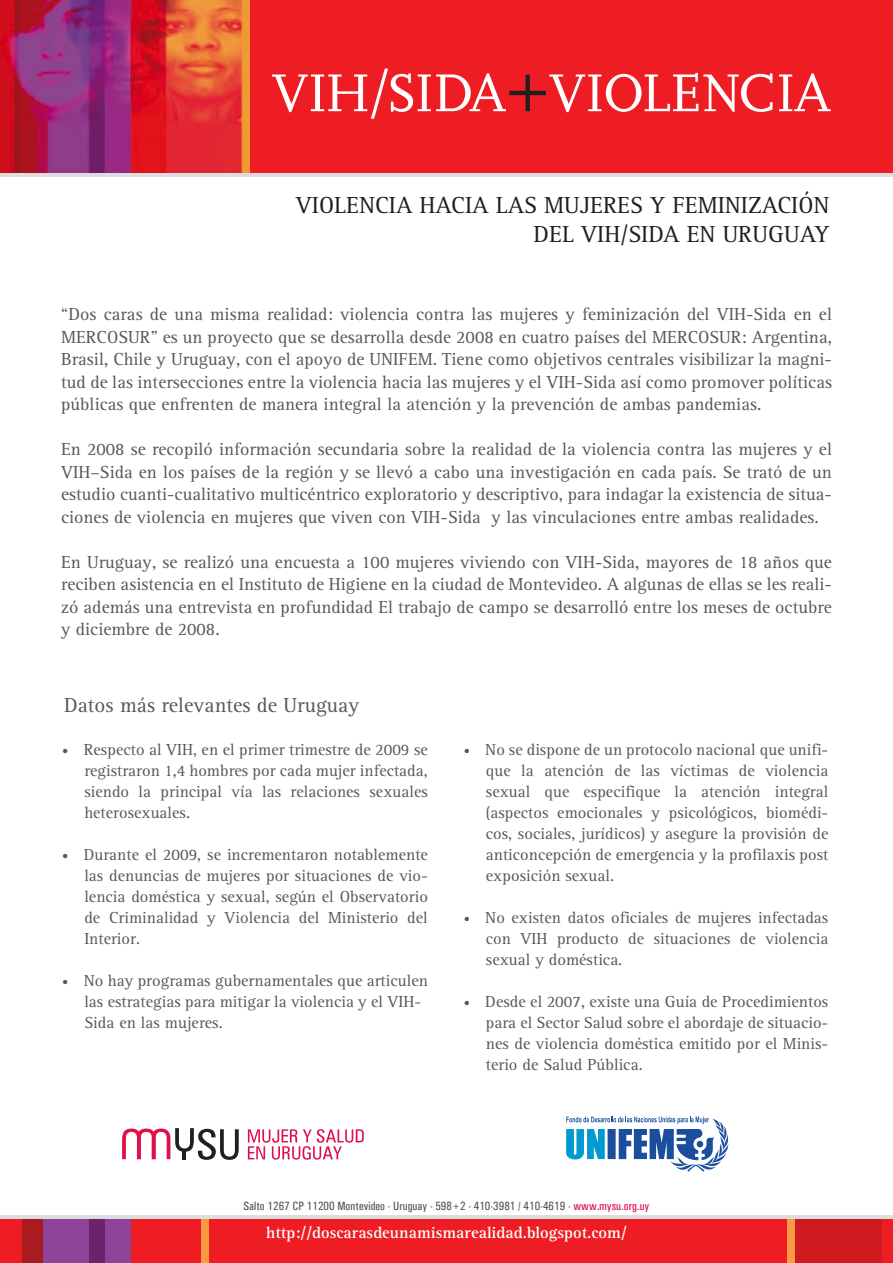
<style>
.page{position:relative;width:893px;height:1263px;background:#fff}
.page>*{position:absolute;margin:0;border:0;box-sizing:border-box;transform-origin:0 0}
.t1{font:24px/28.8px "Rotis Serif";color:#231f20;text-align:right}
.t2{font:21px "Rotis Serif";color:#57585a}
.t3{font:18px/22.5px "Rotis Serif";color:#57585a;text-align:justify}
.t4{font:16.5px/21px "Rotis Serif";color:#57585a;text-align:justify}
.t5{font:700 16.5px "Rotis Serif";color:#fff}
.t6{font:12px "Univers Condensed";color:#57585a}
.s1{font-size:12px}
.s2{color:#e0104b}
</style>
<div class="page">
<div style="left:0;top:1215px;width:893px;height:5px;background:#dcdddf"></div>
<hr style="left:0;top:173px;width:893px;height:4px;background:#dcdddf">
<div style="left:0;top:1219px;width:893px;height:44px;background:#ee1d23"></div>
<div style="left:0;top:0;width:893px;height:172px;background:#ee1d23"></div>
<svg style="left:122px;top:1128px;width:117px;height:32px"></svg>
<svg style="left:248px;top:1129px;width:116px;height:31px"></svg>
<svg style="left:272px;top:69px;width:501px;height:50px"></svg>
<svg style="left:779px;top:73px;width:52px;height:38px"></svg>
<svg style="left:566px;top:1117px;width:163px;height:55px"></svg>
<div style="left:22px;top:1219px;width:88px;height:44px;background:#a81c20"></div>
<div style="left:794px;top:1219px;width:88px;height:44px;background:#cf1a20"></div>
<div style="left:43px;top:1219px;width:88px;height:44px;background:#8d4499"></div>
<div style="left:201px;top:1219px;width:8px;height:44px;background:#f79a42"></div>
<div style="left:787px;top:1219px;width:8px;height:44px;background:#f79a42"></div>
<div style="left:89px;top:1219px;width:16px;height:44px;background:#6c236e"></div>
<img style="left:0;top:0;width:250px;height:172px">
<h1 class="t1" style="left:296px;top:192px;width:535px">VIOLENCIA HACIA LAS MUJERES Y FEMINIZACIÓN<br>DEL VIH/SIDA EN URUGUAY</h1>
<p class="t3" style="left:61px;top:303px;width:772px">“Dos caras de una misma realidad: violencia contra las mujeres y feminización del VIH-Sida en el MERCOSUR” es un proyecto que se desarrolla desde 2008 en cuatro países del MERCOSUR: Argentina, Brasil, Chile y Uruguay, con el apoyo de UNIFEM. Tiene como objetivos centrales visibilizar la magni&shy;tud de las intersecciones entre la violencia hacia las mujeres y el VIH-Sida así como promover políticas públicas que enfrenten de manera integral la atención y la prevención de ambas pandemias.</p>
<p class="t3" style="left:61px;top:438px;width:772px">En 2008 se recopiló información secundaria sobre la realidad de la violencia contra las mujeres y el VIH–Sida en los países de la región y se llevó a cabo una investigación en cada país. Se trató de un estudio cuanti-cualitativo multicéntrico exploratorio y descriptivo, para indagar la existencia de situa&shy;ciones de violencia en mujeres que viven con VIH-Sida y las vinculaciones entre ambas realidades.</p>
<p class="t3" style="left:61px;top:551px;width:772px">En Uruguay, se realizó una encuesta a 100 mujeres viviendo con VIH-Sida, mayores de 18 años que reciben asistencia en el Instituto de Higiene en la ciudad de Montevideo. A algunas de ellas se les reali&shy;zó además una entrevista en profundidad El trabajo de campo se desarrolló entre los meses de octubre y diciembre de 2008.</p>
<p class="t2" style="left:64px;top:693px;width:297px">Datos más relevantes de Uruguay</p>
<p class="t4" style="left:84px;top:739px;width:345px;text-indent:-22px"><span class="s1">•</span> Respecto al VIH, en el primer trimestre de 2009 se registraron 1,4 hombres por cada mujer infectada, siendo la principal vía las relaciones sexuales heterosexuales.</p>
<p class="t4" style="left:84px;top:844px;width:345px;text-indent:-22px"><span class="s1">•</span> Durante el 2009, se incrementaron notablemente las denuncias de mujeres por situaciones de vio&shy;lencia doméstica y sexual, según el Observatorio de Criminalidad y Violencia del Ministerio del Interior.</p>
<p class="t4" style="left:84px;top:970px;width:345px;text-align:left;text-indent:-22px"><span class="s1">•</span> No hay programas gubernamentales que articulen las estrategias para mitigar la violencia y el VIH-<br>Sida en las mujeres.</p>
<p class="t4" style="left:486px;top:739px;width:344px;text-indent:-22px"><span class="s1">•</span> No se dispone de un protocolo nacional que unifi&shy;que la atención de las víctimas de violencia sexual que especifique la atención integral (aspectos emocionales y psicológicos, biomédi&shy;cos, sociales, jurídicos) y asegure la provisión de anticoncepción de emergencia y la profilaxis post exposición sexual.</p>
<p class="t4" style="left:486px;top:907px;width:344px;text-indent:-22px"><span class="s1">•</span> No existen datos oficiales de mujeres infectadas con VIH producto de situaciones de violencia sexual y doméstica.</p>
<p class="t4" style="left:486px;top:991px;width:344px;text-indent:-22px"><span class="s1">•</span> Desde el 2007, existe una Guía de Procedimientos para el Sector Salud sobre el abordaje de situacio&shy;nes de violencia doméstica emitido por el Minis&shy;terio de Salud Pública.</p>
<p class="t6" style="left:243px;top:1198px;width:408px">Salto 1267 CP 11200 Montevideo - Uruguay - 598+2 - 410-3981 / 410-4619 - <span class="s2">www.mysu.org.uy</span></p>
<p class="t5" style="left:266px;top:1223px;width:362px">http://doscarasdeunamismarealidad.blogspot.com/</p>
</div>
